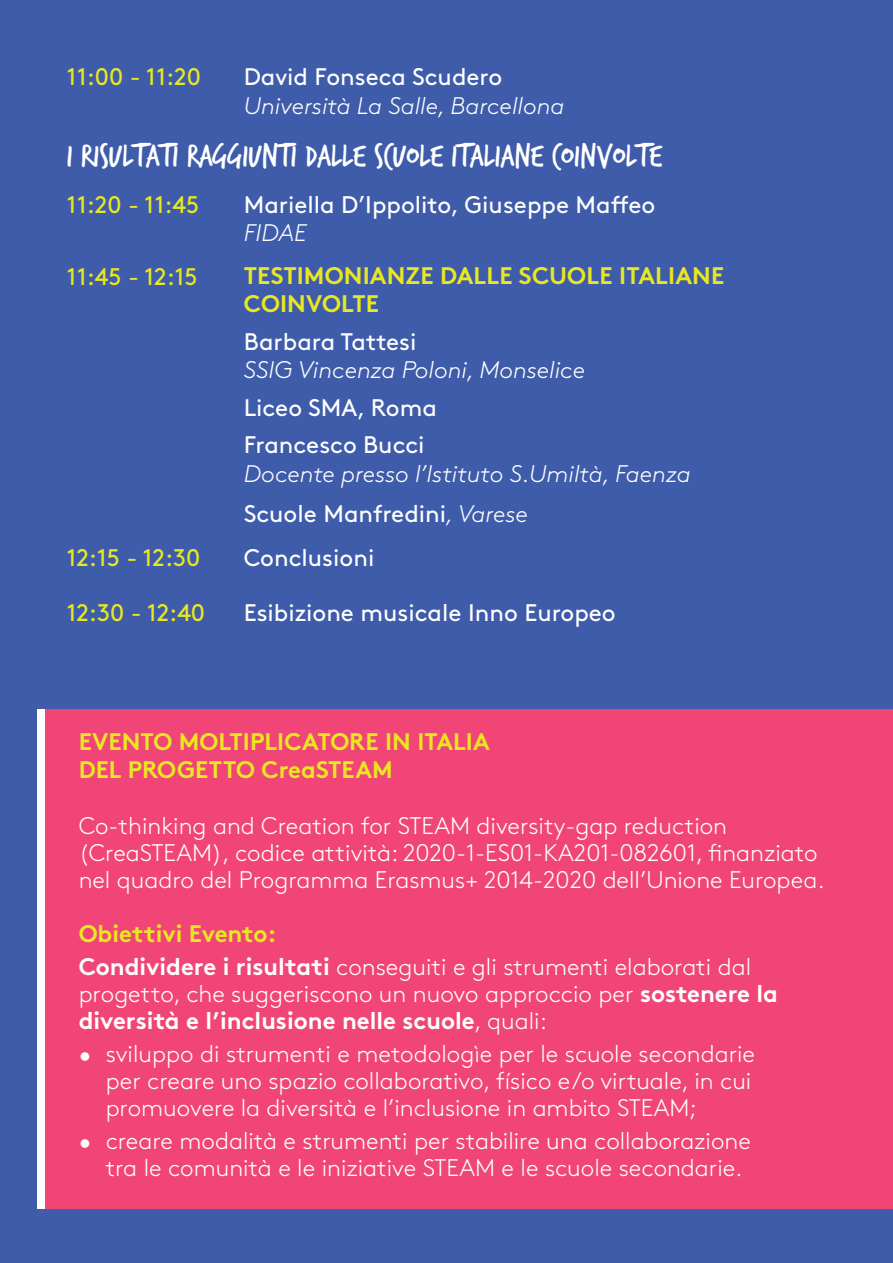
<style>
.page{position:relative;width:893px;height:1263px;background:#3e5caa}
.page>*{position:absolute;margin:0;border:0;box-sizing:border-box;transform-origin:0 0}
.t1{font:34.5px "Trash Hand";color:#fff}
.t2{font:300 24px/27px "Brown";color:#fff}
.t3{font:24px/37.5px "Brown";color:#fff}
.t4{font:italic 300 24px/40.5px "Brown";color:#fff}
.t5{font:700 24px/28.5px "Brown";color:#e9e721}
.t6{font:24px "Brown";color:#e9e721}
.s1{font-weight:400;font-style:normal}
.s2{font-weight:700;color:#e9e721}
.s3{font-weight:700}
</style>
<div class="page">
<div style="left:37px;top:709px;width:856px;height:500px;background:#f04576"></div>
<div style="left:37px;top:709px;width:8px;height:500px;background:#fff"></div>
<p class="t6" style="left:67px;top:59px;width:136px">11:00 - 11:20</p>
<p class="t3" style="left:244px;top:56px;width:260px">David Fonseca Scudero</p>
<p class="t4" style="left:244px;top:83px;width:322px">Università La Salle, Barcellona</p>
<h1 class="t1" style="left:67px;top:139px;width:597px">I RISULTATI RAGGIUNTI DALLE SCUOLE ITALIANE COINVOLTE</h1>
<p class="t6" style="left:67px;top:186px;width:134px">11:20 - 11:45</p>
<p class="t3" style="left:244px;top:183px;width:413px">Mariella D’Ippolito, Giuseppe Maffeo</p>
<p class="t4" style="left:244px;top:211px;width:64px">FIDAE</p>
<p class="t6" style="left:67px;top:258px;width:133px">11:45 - 12:15</p>
<p class="t5" style="left:244px;top:258px;width:482px">TESTIMONIANZE DALLE SCUOLE ITALIANE<br>COINVOLTE</p>
<p class="t3" style="left:244px;top:320px;width:174px">Barbara Tattesi</p>
<p class="t4" style="left:244px;top:348px;width:343px">SSIG Vincenza Poloni, Monselice</p>
<p class="t3" style="left:244px;top:386px;width:195px">Liceo SMA, Roma<br>Francesco Bucci</p>
<p class="t4" style="left:244px;top:451px;width:448px">Docente presso l’Istituto S.Umiltà, Faenza<br><span class="s1">Scuole Manfredini</span>, Varese</p>
<p class="t6" style="left:67px;top:539px;width:135px">12:15 - 12:30</p>
<p class="t3" style="left:244px;top:536px;width:132px">Conclusioni</p>
<p class="t6" style="left:67px;top:594px;width:140px">12:30 - 12:40</p>
<p class="t3" style="left:244px;top:592px;width:373px">Esibizione musicale Inno Europeo</p>
<p class="t5" style="left:79px;top:725px;width:413px">EVENTO MOLTIPLICATORE IN ITALIA<br>DEL PROGETTO CreaSTEAM</p>
<p class="t2" style="left:79px;top:810px;width:747px">Co-thinking and Creation for STEAM diversity-gap reduction (CreaSTEAM), codice attività: 2020-1-ES01-KA201-082601, finanziato nel quadro del Programma Erasmus+ 2014-2020 dell’Unione Europea.</p>
<p class="t2" style="left:79px;top:915px;width:674px;line-height:33px"><span class="s2">Obiettivi Evento:<br></span><span class="s3">Condividere i risultati</span> conseguiti e gli strumenti elaborati dal</p>
<p class="t2" style="left:79px;top:978px;width:701px">progetto, che suggeriscono un nuovo approccio per <span class="s3">sostenere la diversità e l’inclusione nelle scuole</span>, quali:</p>
<p class="t2" style="left:106px;top:1038px;width:651px;text-indent:-27px">• sviluppo di strumenti e metodologìe per le scuole secondarie per creare uno spazio collaborativo, físico e/o virtuale, in cui promuovere la diversità e l’inclusione in ambito STEAM;</p>
<p class="t2" style="left:106px;top:1125px;width:647px;text-indent:-27px">• creare modalità e strumenti per stabilire una collaborazione tra le comunità e le iniziative STEAM e le scuole secondarie.</p>
</div>
